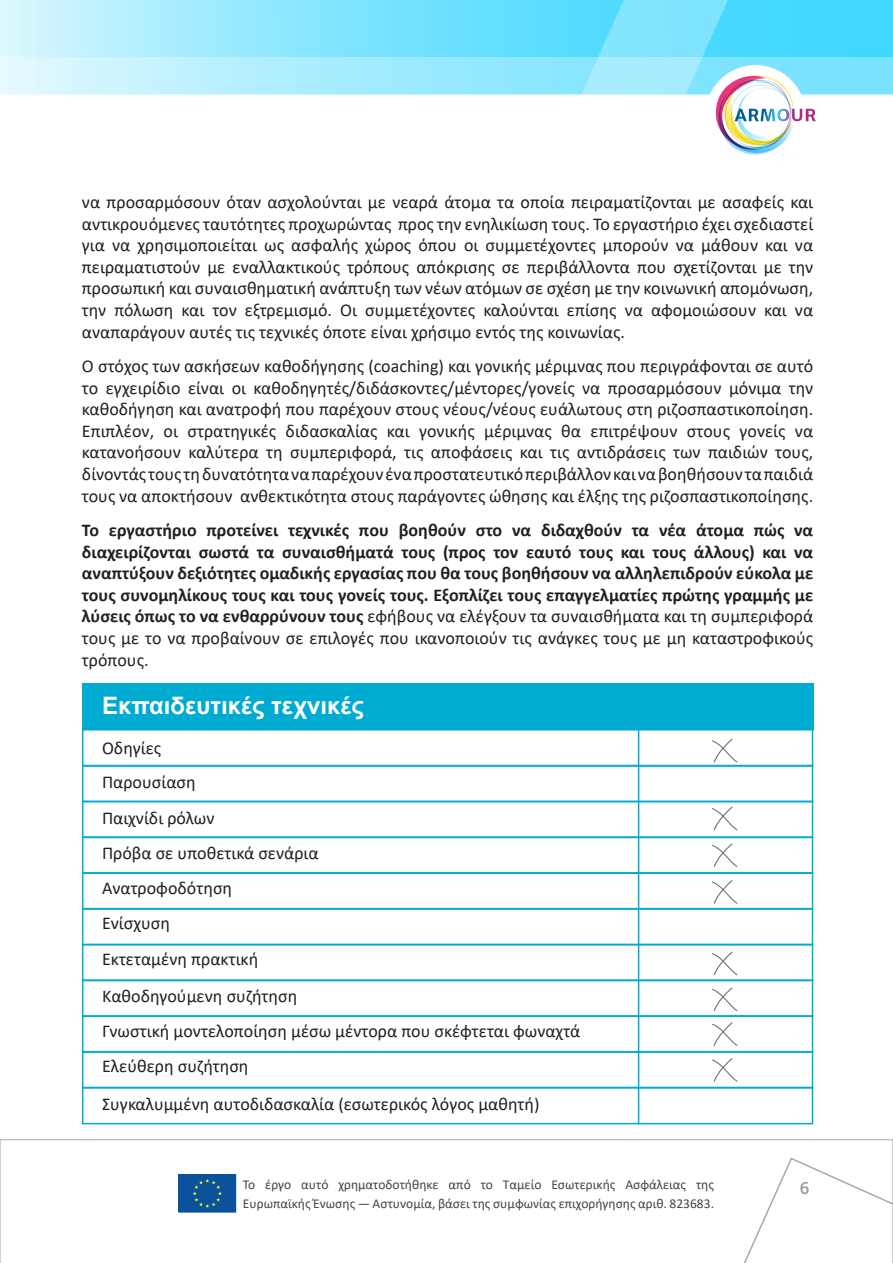
<style>
.page{position:relative;width:893px;height:1263px;background:#fff}
.page>*{position:absolute;margin:0;border:0;box-sizing:border-box;transform-origin:0 0}
.t1{font:700 24px "Arial";color:#fff}
.t2{font:18px/21.6px "Calibri";color:#231f20;text-align:justify}
.t3{font:700 18px/21.6px "Calibri";color:#231f20;text-align:justify}
.t4{font:500 18px "Hind";color:#949698}
.t5{font:13.5px/19.2px "Calibri";color:#444445}
.s1{font-weight:400}
</style>
<div class="page">
<svg style="left:0;top:1139px;width:893px;height:123px"></svg>
<svg style="left:0;top:0;width:893px;height:57px;background:#a2ebff"></svg>
<svg style="left:0;top:57px;width:893px;height:38px;background:#bef1ff"></svg>
<svg style="left:625px;top:1156px;width:268px;height:106px"></svg>
<svg style="left:349px;top:0;width:515px;height:95px;background:#74e1ff"></svg>
<div style="left:705px;top:65px;width:101px;height:100px;background:#fff;border-radius:50%"></div>
<img style="left:716px;top:76px;width:100px;height:79px">
<svg style="left:178px;top:1174px;width:58px;height:39px;background:#125999"></svg>
<div style="left:82px;top:836px;width:731px;height:38px;border:2px solid #00abd1"></div>
<div style="left:82px;top:765px;width:731px;height:37px;border:2px solid #00abd1"></div>
<div style="left:82px;top:979px;width:731px;height:38px;border:2px solid #00abd1"></div>
<div style="left:82px;top:872px;width:731px;height:38px;border:2px solid #00abd1"></div>
<div style="left:82px;top:908px;width:731px;height:37px;border:2px solid #00abd1"></div>
<div style="left:82px;top:1087px;width:731px;height:37px;border:2px solid #00abd1"></div>
<div style="left:82px;top:1015px;width:731px;height:38px;border:2px solid #00abd1"></div>
<div style="left:82px;top:1051px;width:731px;height:37px;border:2px solid #00abd1"></div>
<svg style="left:712px;top:738px;width:26px;height:25px"></svg>
<div style="left:82px;top:683px;width:731px;height:47px;background:#00abd1"></div>
<hr style="left:638px;top:730px;width:1px;height:394px;background:#00abd1">
<svg style="left:712px;top:806px;width:26px;height:24px"></svg>
<svg style="left:712px;top:843px;width:26px;height:24px"></svg>
<svg style="left:712px;top:880px;width:26px;height:24px"></svg>
<svg style="left:712px;top:951px;width:26px;height:24px"></svg>
<svg style="left:712px;top:987px;width:26px;height:24px"></svg>
<svg style="left:712px;top:1022px;width:26px;height:24px"></svg>
<svg style="left:712px;top:1058px;width:26px;height:24px"></svg>
<p class="t2" style="left:82px;top:191px;width:733px">να προσαρμόσουν όταν ασχολούνται με νεαρά άτομα τα οποία πειραματίζονται με ασαφείς και αντικρουόμενες ταυτότητες προχωρώντας προς την ενηλικίωση τους. Το εργαστήριο έχει σχεδιαστεί για να χρησιμοποιείται ως ασφαλής χώρος όπου οι συμμετέχοντες μπορούν να μάθουν και να πειραματιστούν με εναλλακτικούς τρόπους απόκρισης σε περιβάλλοντα που σχετίζονται με την προσωπική και συναισθηματική ανάπτυξη των νέων ατόμων σε σχέση με την κοινωνική απομόνωση, την πόλωση και τον εξτρεμισμό. Οι συμμετέχοντες καλούνται επίσης να αφομοιώσουν και να αναπαράγουν αυτές τις τεχνικές όποτε είναι χρήσιμο εντός της κοινωνίας.</p>
<p class="t2" style="left:82px;top:355px;width:733px">Ο στόχος των ασκήσεων καθοδήγησης (coaching) και γονικής μέριμνας που περιγράφονται σε αυτό το εγχειρίδιο είναι οι καθοδηγητές/διδάσκοντες/μέντορες/γονείς να προσαρμόσουν μόνιμα την καθοδήγηση και ανατροφή που παρέχουν στους νέους/νέους ευάλωτους στη ριζοσπαστικοποίηση.<br>Επιπλέον, οι στρατηγικές διδασκαλίας και γονικής μέριμνας θα επιτρέψουν στους γονείς να κατανοήσουν καλύτερα τη συμπεριφορά, τις αποφάσεις και τις αντιδράσεις των παιδιών τους, δίνοντάς τους τη δυνατότητα να παρέχουν ένα προστατευτικό περιβάλλον και να βοηθήσουν τα παιδιά τους να αποκτήσουν ανθεκτικότητα στους παράγοντες ώθησης και έλξης της ριζοσπαστικοποίησης.</p>
<p class="t3" style="left:82px;top:519px;width:733px">Το εργαστήριο προτείνει τεχνικές που βοηθούν στο να διδαχθούν τα νέα άτομα πώς να διαχειρίζονται σωστά τα συναισθήματά τους (προς τον εαυτό τους και τους άλλους) και να αναπτύξουν δεξιότητες ομαδικής εργασίας που θα τους βοηθήσουν να αλληλεπιδρούν εύκολα με τους συνομηλίκους τους και τους γονείς τους. Εξοπλίζει τους επαγγελματίες πρώτης γραμμής με λύσεις όπως το να ενθαρρύνουν τους <span class="s1">εφήβους να ελέγξουν τα συναισθήματα και τη συμπεριφορά τους με το να προβαίνουν σε επιλογές που ικανοποιούν τις ανάγκες τους με μη καταστροφικούς τρόπους.</span></p>
<p class="t1" style="left:102px;top:689px;width:263px">Εκπαιδευτικές τεχνικές</p>
<p class="t2" style="left:102px;top:737px;width:61px">Οδηγίες</p>
<p class="t2" style="left:102px;top:770px;width:95px">Παρουσίαση</p>
<p class="t2" style="left:102px;top:806px;width:114px">Παιχνίδι ρόλων</p>
<p class="t2" style="left:102px;top:842px;width:218px">Πρόβα σε υποθετικά σενάρια</p>
<p class="t2" style="left:102px;top:876px;width:132px">Ανατροφοδότηση</p>
<p class="t2" style="left:102px;top:912px;width:70px">Ενίσχυση</p>
<p class="t2" style="left:102px;top:948px;width:158px">Εκτεταμένη πρακτική</p>
<p class="t2" style="left:102px;top:985px;width:197px">Καθοδηγούμενη συζήτηση</p>
<p class="t2" style="left:102px;top:1019px;width:480px">Γνωστική μοντελοποίηση μέσω μέντορα που σκέφτεται φωναχτά</p>
<p class="t2" style="left:102px;top:1055px;width:148px">Ελεύθερη συζήτηση</p>
<p class="t2" style="left:102px;top:1092px;width:439px">Συγκαλυμμένη αυτοδιδασκαλία (εσωτερικός λόγος μαθητή)</p>
<p class="t5" style="left:243px;top:1174px;width:473px">Το έργο αυτό χρηματοδοτήθηκε από το Ταμείο Εσωτερικής Ασφάλειας της<br>Ευρωπαϊκής Ένωσης — Αστυνομία, βάσει της συμφωνίας επιχορήγησης αριθ. 823683.</p>
<p class="t4" style="left:800px;top:1176px;width:11px">6</p>
</div>
